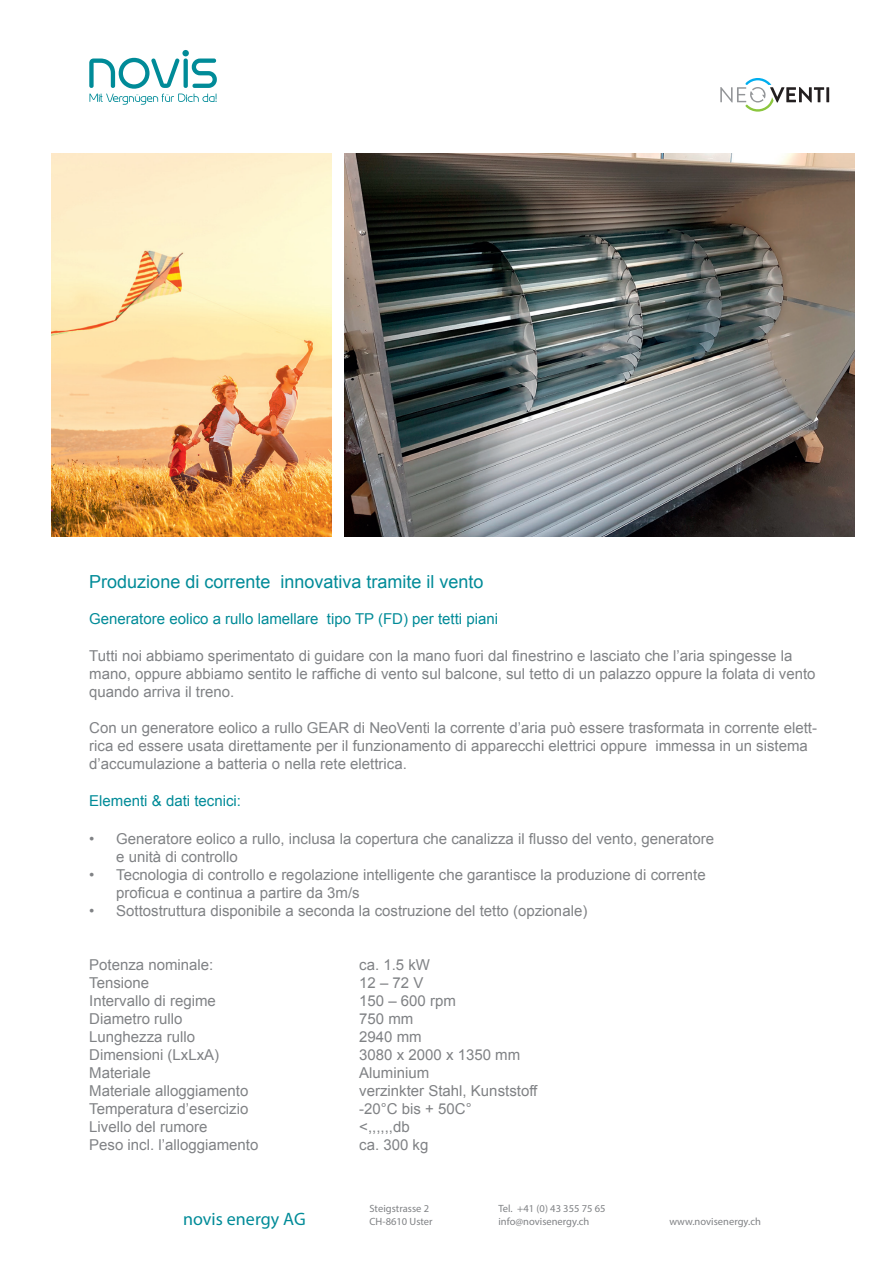
<style>
.page{position:relative;width:893px;height:1263px;background:#fff}
.page>*{position:absolute;margin:0;border:0;box-sizing:border-box;transform-origin:0 0}
.t1{font:18px "Arial";color:#008b98}
.t2{font:18px "Myriad Pro";color:#008b98}
.t3{font:15px/18px "Arial";color:#808285}
.t4{font:15px "Arial";color:#008b98}
.t5{font:10.5px/12.6px "Myriad Pro";color:#808285}
</style>
<div class="page">
<svg style="left:89px;top:50px;width:128px;height:55px"></svg>
<img style="left:344px;top:154px;width:511px;height:383px">
<img style="left:51px;top:154px;width:281px;height:383px">
<hr style="left:826px;top:87px;width:3px;height:15px;background:#231f20">
<svg style="left:720px;top:78px;width:104px;height:34px"></svg>
<p class="t1" style="left:89px;top:570px;width:396px">Produzione di corrente innovativa tramite il vento</p>
<p class="t4" style="left:89px;top:609px;width:410px">Generatore eolico a rullo lamellare tipo TP (FD) per tetti piani</p>
<p class="t3" style="left:89px;top:647px;width:728px">Tutti noi abbiamo sperimentato di guidare con la mano fuori dal finestrino e lasciato che l’aria spingesse la mano, oppure abbiamo sentito le raffiche di vento sul balcone, sul tetto di un palazzo oppure la folata di vento quando arriva il treno.</p>
<p class="t3" style="left:89px;top:719px;width:729px">Con un generatore eolico a rullo GEAR di NeoVenti la corrente d’aria può essere trasformata in corrente elett&shy;rica ed essere usata direttamente per il funzionamento di apparecchi elettrici oppure immessa in un sistema d’accumulazione a batteria o nella rete elettrica.</p>
<p class="t4" style="left:89px;top:790px;width:153px">Elementi &amp; dati tecnici:</p>
<p class="t3" style="left:116px;top:830px;width:599px;text-indent:-27px">• Generatore eolico a rullo, inclusa la copertura che canalizza il flusso del vento, generatore e unità di controllo</p>
<p class="t3" style="left:116px;top:866px;width:591px;text-indent:-27px">• Tecnologia di controllo e regolazione intelligente che garantisce la produzione di corrente proficua e continua a partire da 3m/s</p>
<p class="t3" style="left:89px;top:902px;width:500px">• Sottostruttura disponibile a seconda la costruzione del tetto (opzionale)</p>
<p class="t3" style="left:89px;top:956px;width:126px">Potenza nominale:</p>
<p class="t3" style="left:359px;top:956px;width:72px">ca. 1.5 kW</p>
<p class="t3" style="left:89px;top:974px;width:62px">Tensione</p>
<p class="t3" style="left:359px;top:974px;width:66px">12 – 72 V</p>
<p class="t3" style="left:89px;top:992px;width:128px">Intervallo di regime</p>
<p class="t3" style="left:359px;top:992px;width:98px">150 – 600 rpm</p>
<p class="t3" style="left:89px;top:1010px;width:95px">Diametro rullo</p>
<p class="t3" style="left:359px;top:1010px;width:56px">750 mm</p>
<p class="t3" style="left:89px;top:1028px;width:107px">Lunghezza rullo</p>
<p class="t3" style="left:359px;top:1028px;width:64px">2940 mm</p>
<p class="t3" style="left:89px;top:1046px;width:132px">Dimensioni (LxLxA)</p>
<p class="t3" style="left:359px;top:1046px;width:162px">3080 x 2000 x 1350 mm</p>
<p class="t3" style="left:89px;top:1064px;width:63px">Materiale</p>
<p class="t3" style="left:359px;top:1064px;width:72px">Aluminium</p>
<p class="t3" style="left:89px;top:1082px;width:161px">Materiale alloggiamento</p>
<p class="t3" style="left:359px;top:1082px;width:180px">verzinkter Stahl, Kunststoff</p>
<p class="t3" style="left:89px;top:1100px;width:161px">Temperatura d’esercizio</p>
<p class="t3" style="left:359px;top:1100px;width:114px">-20°C bis + 50C°</p>
<p class="t3" style="left:89px;top:1118px;width:120px">Livello del rumore</p>
<p class="t3" style="left:359px;top:1118px;width:52px">&lt;,,,,,,db</p>
<p class="t3" style="left:89px;top:1136px;width:171px">Peso incl. l’alloggiamento</p>
<p class="t3" style="left:359px;top:1136px;width:71px">ca. 300 kg</p>
<p class="t5" style="left:369px;top:1202px;width:61px">Steigstrasse 2</p>
<p class="t2" style="left:183px;top:1207px;width:124px">novis energy AG</p>
<p class="t5" style="left:369px;top:1215px;width:65px">CH-8610 Uster</p>
<p class="t5" style="left:498px;top:1202px;width:109px">Tel. +41 (0) 43 355 75 65 info@novisenergy.ch</p>
<p class="t5" style="left:669px;top:1215px;width:93px">www.novisenergy.ch</p>
</div>
